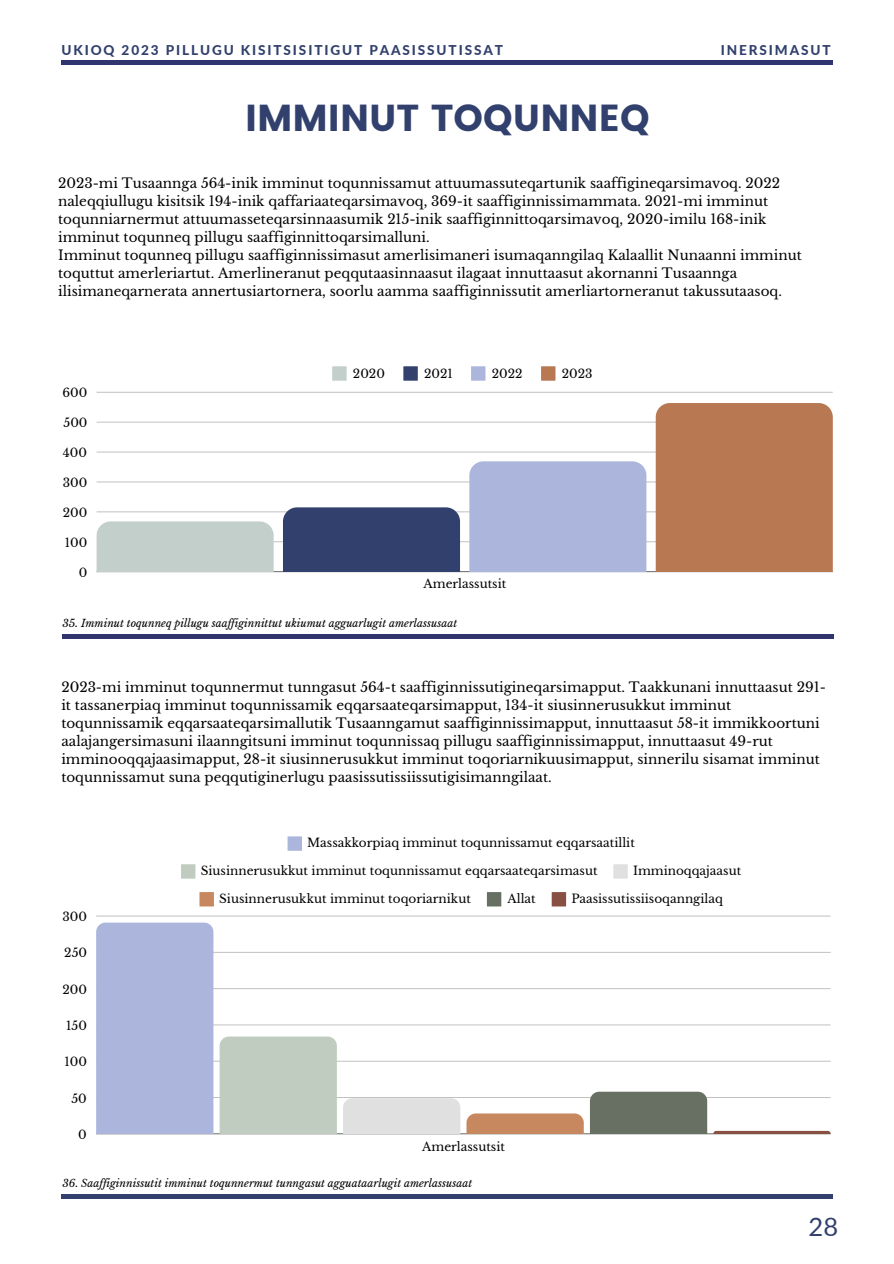
<style>
.page{position:relative;width:894px;height:1264px;background:#fff}
.page>*{position:absolute;margin:0;border:0;box-sizing:border-box;transform-origin:0 0}
.t1{font:37.5px "Poppins";color:#31406d}
.t2{font:25.5px "Lato";color:#31406d}
.t3{font:13.5px/18px "Libre Baskerville";color:#000}
.t4{font:800 13.5px "Lato";letter-spacing:.14em;color:#31406d}
.t5{font:12px "Libre Baskerville";color:#000}
.t6{font:italic 10.5px "Libre Baskerville";color:#000}
</style>
<div class="page">
<div style="left:61px;top:60px;width:771px;height:5px;background:#31356e"></div>
<hr style="left:61px;top:1194px;width:771px;height:4px;background:#31406d">
<svg style="left:332px;top:366px;width:14px;height:15px"></svg>
<svg style="left:403px;top:366px;width:14px;height:15px"></svg>
<svg style="left:471px;top:366px;width:14px;height:15px"></svg>
<svg style="left:541px;top:366px;width:14px;height:15px"></svg>
<hr style="left:97px;top:571px;width:735px;height:1px;background:#000;opacity:.6">
<hr style="left:97px;top:541px;width:735px;height:1px;background:#d0d0d0">
<hr style="left:97px;top:511px;width:735px;height:1px;background:#d6d6d6">
<hr style="left:97px;top:481px;width:735px;height:1px;background:#ddd">
<hr style="left:97px;top:452px;width:735px;height:1px;background:#dbdbdb">
<hr style="left:97px;top:422px;width:735px;height:1px;background:#d4d4d4">
<hr style="left:97px;top:392px;width:735px;height:1px;background:#cecece">
<div style="left:97px;top:521px;width:176px;height:50px;background:#c2cfca"></div>
<div style="left:283px;top:507px;width:177px;height:64px;background:#31406d"></div>
<div style="left:469px;top:461px;width:177px;height:110px;background:#acb6dd"></div>
<div style="left:655px;top:403px;width:177px;height:168px;background:#b77852"></div>
<svg style="left:287px;top:836px;width:15px;height:14px"></svg>
<svg style="left:181px;top:864px;width:14px;height:14px"></svg>
<svg style="left:613px;top:864px;width:14px;height:14px"></svg>
<svg style="left:199px;top:892px;width:15px;height:14px"></svg>
<svg style="left:487px;top:892px;width:14px;height:14px"></svg>
<svg style="left:551px;top:892px;width:15px;height:14px"></svg>
<hr style="left:96px;top:1133px;width:734px;height:1px;background:#000;opacity:.6">
<hr style="left:96px;top:1097px;width:734px;height:1px;background:#c0c0c0">
<hr style="left:96px;top:1060px;width:734px;height:1px;background:#eee">
<hr style="left:96px;top:1024px;width:734px;height:1px;background:#dcdcdc">
<hr style="left:96px;top:988px;width:734px;height:1px;background:#c9c9c9">
<hr style="left:96px;top:952px;width:734px;height:1px;background:#c8c8c8">
<hr style="left:96px;top:915px;width:734px;height:1px;background:#e4e4e4">
<div style="left:96px;top:922px;width:117px;height:211px;background:#acb6dd"></div>
<div style="left:219px;top:1036px;width:118px;height:97px;background:#bfccbf"></div>
<div style="left:343px;top:1098px;width:117px;height:35px;background:#dfe0df"></div>
<svg style="left:466px;top:1113px;width:117px;height:20px"></svg>
<div style="left:590px;top:1091px;width:117px;height:42px;background:#686f63"></div>
<svg style="left:713px;top:1130px;width:117px;height:3px"></svg>
<div style="left:62px;top:634px;width:771px;height:5px;background:#31356e"></div>
<h1 class="t4" style="left:61px;top:42px;width:443px">UKIOQ 2023 PILLUGU KISITSISITIGUT PAASISSUTISSAT</h1>
<h3 class="t4" style="left:720px;top:42px;width:111px">INERSIMASUT</h3>
<h2 class="t1" style="left:245px;top:96px;width:406px">IMMINUT TOQUNNEQ</h2>
<p class="t3" style="left:58px;top:174px;width:745px">2023-mi Tusaannga 564-inik imminut toqunnissamut attuumassuteqartunik saaffigineqarsimavoq. 2022 naleqqiullugu kisitsik 194-inik qaffariaateqarsimavoq, 369-it saaffiginnissimammata. 2021-mi imminut toqunniarnermut attuumasseteqarsinnaasumik 215-inik saaffiginnittoqarsimavoq, 2020-imilu 168-inik imminut toqunneq pillugu saaffiginnittoqarsimalluni.<br>Imminut toqunneq pillugu saaffiginnissimasut amerlisimaneri isumaqanngilaq Kalaallit Nunaanni imminut toquttut amerleriartut. Amerlineranut peqqutaasinnaasut ilagaat innuttaasut akornanni Tusaannga ilisimaneqarnerata annertusiartornera, soorlu aamma saaffiginnissutit amerliartorneranut takussutaasoq.</p>
<p class="t5" style="left:63px;top:385px;width:26px">600</p>
<p class="t5" style="left:64px;top:415px;width:25px">500</p>
<p class="t5" style="left:63px;top:445px;width:26px">400</p>
<p class="t5" style="left:63px;top:475px;width:26px">300</p>
<p class="t5" style="left:63px;top:505px;width:26px">200</p>
<p class="t5" style="left:65px;top:535px;width:24px">100</p>
<p class="t5" style="left:79px;top:565px;width:10px">0</p>
<p class="t5" style="left:353px;top:366px;width:33px">2020</p>
<p class="t5" style="left:424px;top:366px;width:30px">2021</p>
<p class="t5" style="left:491px;top:366px;width:32px">2022</p>
<p class="t5" style="left:561px;top:366px;width:32px">2023</p>
<p class="t5" style="left:423px;top:576px;width:84px">Amerlassutsit</p>
<p class="t6" style="left:62px;top:616px;width:396px">35. Imminut toqunneq pillugu saaf iginnittut ukiumut agguarlugit amerlassusaat</p>
<p class="t3" style="left:61px;top:678px;width:766px">2023-mi imminut toqunnermut tunngasut 564-t saaffiginnissutigineqarsimapput. Taakkunani innuttaasut 291- it tassanerpiaq imminut toqunnissamik eqqarsaateqarsimapput, 134-it siusinnerusukkut imminut toqunnissamik eqqarsaateqarsimallutik Tusaanngamut saaffiginnissimapput, innuttaasut 58-it immikkoortuni aalajangersimasuni ilaanngitsuni imminut toqunnissaq pillugu saaffiginnissimapput, innuttaasut 49-rut imminooqqajaasimapput, 28-it siusinnerusukkut imminut toqoriarnikuusimapput, sinnerilu sisamat imminut toqunnissamut suna peqqutiginerlugu paasissutissiissutigisimanngilaat.</p>
<p class="t5" style="left:62px;top:909px;width:26px">300</p>
<p class="t5" style="left:64px;top:945px;width:24px">250</p>
<p class="t5" style="left:62px;top:982px;width:26px">200</p>
<p class="t5" style="left:66px;top:1018px;width:22px">150</p>
<p class="t5" style="left:64px;top:1054px;width:24px">100</p>
<p class="t5" style="left:71px;top:1090px;width:17px">50</p>
<p class="t5" style="left:78px;top:1127px;width:10px">0</p>
<p class="t5" style="left:307px;top:835px;width:329px">Massakkorpiaq imminut toqunnissamut eqqarsaatillit</p>
<p class="t5" style="left:201px;top:863px;width:398px">Siusinnerusukkut imminut toqunnissamut eqqarsaateqarsimasut</p>
<p class="t5" style="left:633px;top:863px;width:110px">Imminoqqajaasut</p>
<p class="t5" style="left:219px;top:891px;width:253px">Siusinnerusukkut imminut toqoriarnikut</p>
<p class="t5" style="left:507px;top:891px;width:30px">Allat</p>
<p class="t5" style="left:571px;top:891px;width:153px">Paasissutissiisoqanngilaq</p>
<p class="t5" style="left:422px;top:1139px;width:84px">Amerlassutsit</p>
<p class="t6" style="left:62px;top:1176px;width:411px">36. Saaf iginnissutit imminut toqunnermut tunngasut agguataarlugit amerlassusaat</p>
<h2 class="t2" style="left:808px;top:1210px;width:31px">28</h2>
</div>
